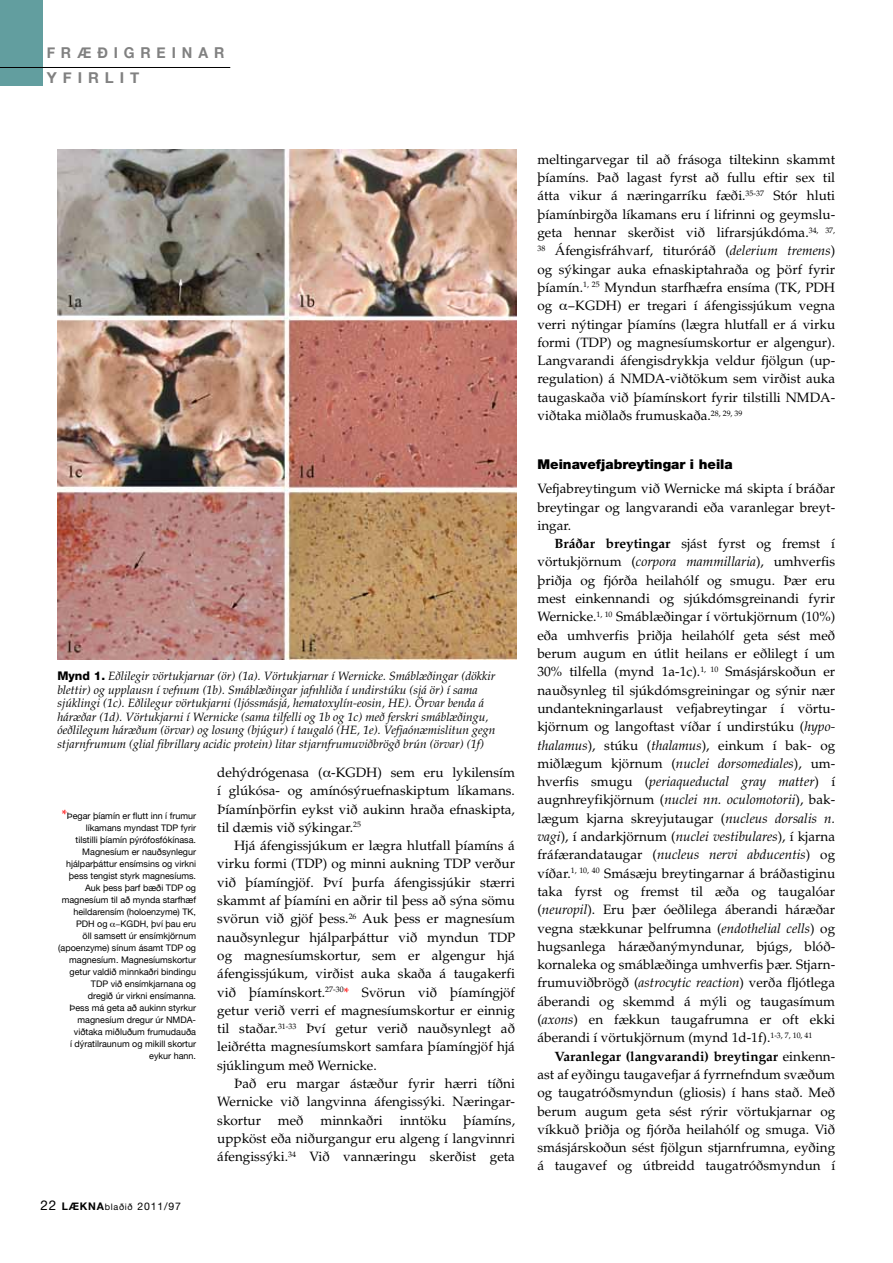
<style>
.page{position:relative;width:893px;height:1263px;background:#fff}
.page>*{position:absolute;margin:0;border:0;box-sizing:border-box;transform-origin:0 0}
.t1{font:700 15px/25.5px "Helvetica Neue";letter-spacing:.41em;color:#818181;scale:.95 1}
.t2{font:13.5px/18.3px "Palatino";color:#000;text-align:justify}
.t3{font:900 13.5px "Helvetica Neue";color:#000}
.t4{font:italic 12px/13.5px "Palatino";color:#000}
.t5{font:10.5px "Helvetica Neue";letter-spacing:.075em;color:#000}
.t6{font:9px/12px "Helvetica Neue";color:#000;text-align:right}
.s1{font-family:"Helvetica Neue";font-weight:800;font-style:normal}
.s2{font-family:"Palatino";font-size:13.5px;color:#f00}
.s3{font-size:13.5px}
.s4{font-weight:700}
.s5{font-size:9px}
.s6{color:#f00}
.s7{font-style:italic}
</style>
<div class="page">
<div style="left:0;top:0;width:43px;height:85px;background:#629e9f"></div>
<hr style="left:0;top:67px;width:230px;height:1px;background:#000">
<img style="left:57px;top:150px;width:460px;height:510px">
<p class="t1" style="left:47px;top:39px;width:188px">FRÆÐI GREI NAR<br>YFI RLI T</p>
<p class="t4" style="left:57px;top:669px;width:440px"><span class="s1">Mynd 1.</span> Eðlilegir vörtukjarnar (ör) (1a). Vörtukjarnar í Wernicke. Smáblæðingar (dökkir blettir) og upplausn í vefnum (1b). Smáblæðingar jafnhliða í undirstúku (sjá ör) í sama sjúklingi (1c). Eðlilegur vörtukjarni (ljóssmásjá, hematoxylín-eosin, HE). Örvar benda á háræðar (1d). Vörtukjarni í Wernicke (sama tilfelli og 1b og 1c) með ferskri smáblæðingu, óeðlilegum háræðum (örvar) og losung (bjúgur) í taugaló (HE, 1e). Vefjaónæmislitun gegn stjarnfrumum (glial fibrillary acidic protein) litar stjarnfrumuviðbrögð brún (örvar) (1f)</p>
<p class="t6" style="left:62px;top:810px;width:136px"><span class="s2">*</span>Þegar þíamín er flutt inn í frumur</p>
<p class="t6" style="left:86px;top:822px;width:112px">líkamans myndast TDP fyrir</p>
<p class="t6" style="left:76px;top:834px;width:122px">tilstilli þíamín pýrófosfókínasa.</p>
<p class="t6" style="left:82px;top:846px;width:115px">Magnesíum er nauðsynlegur</p>
<p class="t6" style="left:66px;top:858px;width:131px">hjálparþáttur ensímsins og virkni</p>
<p class="t6" style="left:69px;top:870px;width:129px">þess tengist styrk magnesíums.</p>
<p class="t6" style="left:85px;top:882px;width:113px">Auk þess þarf bæði TDP og</p>
<p class="t6" style="left:62px;top:894px;width:136px">magnesíum til að mynda starfhæf</p>
<p class="t6" style="left:73px;top:906px;width:124px">heildarensím (holoenzyme) TK,</p>
<p class="t6" style="left:76px;top:918px;width:33px">PDH og</p>
<p class="t6" style="left:58px;top:918px;width:139px">KGDH, því þau eru<br>öll samsett úr ensímkjörnum (apoenzyme) sínum ásamt TDP og magnesíum. Magnesíumskortur getur valdið minnkaðri bindingu<br>TDP við ensímkjarnana og<br>dregið úr virkni ensímanna.<br>Þess má geta að aukinn styrkur magnesíum dregur úr NMDA&shy;viðtaka miðluðum frumudauða<br>í dýratilraunum og mikill skortur eykur hann.</p>
<p class="t5" style="left:40px;top:1200px;width:142px"><span class="s3">22</span> <span class="s4">LÆKNA</span><span class="s5">blaðið</span> 2011/97</p>
<p class="t2" style="left:217px;top:763px;width:299px">dehýdrógenasa ( -KGDH) sem eru lykilensím í glúkósa- og amínósýruefnaskiptum líkamans.<br>Þíamínþörfin eykst við aukinn hraða efnaskipta, til dæmis við sýkingar.<sup>25</sup></p>
<p class="t2" style="left:217px;top:837px;width:299px;text-indent:17px">Hjá áfengissjúkum er lægra hlutfall þíamíns á virku formi (TDP) og minni aukning TDP verður við þíamíngjöf. Því þurfa áfengissjúkir stærri skammt af þíamíni en aðrir til þess að sýna sömu svörun við gjöf þess.<sup>26</sup> Auk þess er magnesíum nauðsynlegur hjálparþáttur við myndun TDP og magnesíumskortur, sem er algengur hjá áfengissjúkum, virðist auka skaða á taugakerfi við þíamínskort.<sup>27-30</sup><span class="s6">*</span> Svörun við þíamíngjöf getur verið verri ef magnesíumskortur er einnig til staðar.<sup>31-33</sup> Því getur verið nauðsynlegt að leiðrétta magnesíumskort samfara þíamíngjöf hjá sjúklingum með Wernicke.</p>
<p class="t2" style="left:217px;top:1074px;width:299px;text-indent:17px">Það eru margar ástæður fyrir hærri tíðni Wernicke við langvinna áfengissýki. Næringar&shy;skortur með minnkaðri inntöku þíamíns, uppköst eða niðurgangur eru algeng í langvinnri áfengissýki.<sup>34</sup> Við vannæringu skerðist geta</p>
<p class="t2" style="left:537px;top:150px;width:299px">meltingarvegar til að frásoga tiltekinn skammt þíamíns. Það lagast fyrst að fullu eftir sex til átta vikur á næringarríku fæði.<sup>35-37</sup> Stór hluti þíamínbirgða líkamans eru í lifrinni og geymslu&shy;geta hennar skerðist við lifrarsjúkdóma.<sup>34,</sup> <sup>37, 38</sup> Áfengisfráhvarf, tituróráð (<span class="s7">delerium tremens</span>) og sýkingar auka efnaskiptahraða og þörf fyrir þíamín.<sup>1,</sup> <sup>25</sup> Myndun starfhæfra ensíma (TK, PDH og</p>
<p class="t2" style="left:537px;top:297px;width:299px;text-indent:38px">KGDH) er tregari í áfengissjúkum vegna verri nýtingar þíamíns (lægra hlutfall er á virku formi (TDP) og magnesíumskortur er algengur).<br>Langvarandi áfengisdrykkja veldur fjölgun (up&shy;regulation) á NMDA-viðtökum sem virðist auka taugaskaða við þíamínskort fyrir tilstilli NMDA&shy;viðtaka miðlaðs frumuskaða.<sup>28,</sup> <sup>29,</sup> <sup>39</sup></p>
<p class="t3" style="left:537px;top:456px;width:197px">Meinavefjabreytingar i heila</p>
<p class="t2" style="left:537px;top:480px;width:299px">Vefjabreytingum við Wernicke má skipta í bráðar breytingar og langvarandi eða varanlegar breyt&shy;ingar.</p>
<p class="t2" style="left:537px;top:535px;width:299px;text-align:left;text-indent:17px"><span class="s4">Bráðar breytingar</span> sjást fyrst og fremst í vörtukjörnum (<span class="s7">corpora mammillaria</span>), umhverfis þriðja og fjórða heilahólf og smugu. Þær eru mest einkennandi og sjúkdómsgreinandi fyrir Wernicke.<sup>1,</sup> <sup>10</sup> Smáblæðingar í vörtukjörnum (10%) eða umhverfis þriðja heilahólf geta sést með berum augum en útlit heilans er eðlilegt í um 30% tilfella (mynd 1a-1c).<sup>1,</sup> <sup>10</sup> Smásjárskoðun er nauðsynleg til sjúkdómsgreiningar og sýnir nær undantekningarlaust vefjabreytingar í vörtu--- kjörnum og langoftast víðar í undirstúku (<span class="s7">hypo&shy;thalamus</span>), stúku (<span class="s7">thalamus</span>), einkum í bak- og miðlægum kjörnum (<span class="s7">nuclei dorsomediales</span>), um&shy;hverfis smugu (<span class="s7">periaqueductal gray matter</span>) í augnhreyfikjörnum (<span class="s7">nuclei nn. oculomotorii</span>), bak&shy;lægum kjarna skreyjutaugar (<span class="s7">nucleus dorsalis n. vagi</span>), í andarkjörnum (<span class="s7">nuclei vestibulares</span>), í kjarna fráfærandataugar (<span class="s7">nucleus nervi abducentis</span>) og víðar.<sup>1,</sup> <sup>10,</sup> <sup>40</sup> Smásæju breytingarnar á bráðastiginu taka fyrst og fremst til æða og taugalóar (<span class="s7">neuropil</span>). Eru þær óeðlilega áberandi háræðar vegna stækkunar þelfrumna (<span class="s7">endothelial cells</span>) og hugsanlega háræðanýmyndunar, bjúgs, blóð-- kornaleka og smáblæðinga umhverfis þær. Stjarn&shy;frumuviðbrögð (<span class="s7">astrocytic reaction</span>) verða fljótlega áberandi og skemmd á mýli og taugasímum (<span class="s7">axons</span>) en fækkun taugafrumna er oft ekki áberandi í vörtukjörnum (mynd 1d-1f).<sup>1-3,</sup> <sup>7,</sup> <sup>10,</sup> <sup>41</sup></p>
<p class="t2" style="left:537px;top:1047px;width:299px;text-indent:17px"><span class="s4">Varanlegar (langvarandi) breytingar</span> einkenn&shy;ast af eyðingu taugavefjar á fyrrnefndum svæðum og taugatróðsmyndun (gliosis) í hans stað. Með berum augum geta sést rýrir vörtukjarnar og víkkuð þriðja og fjórða heilahólf og smuga. Við smásjárskoðun sést fjölgun stjarnfrumna, eyðing á taugavef og útbreidd taugatróðsmyndun í</p>
</div>
